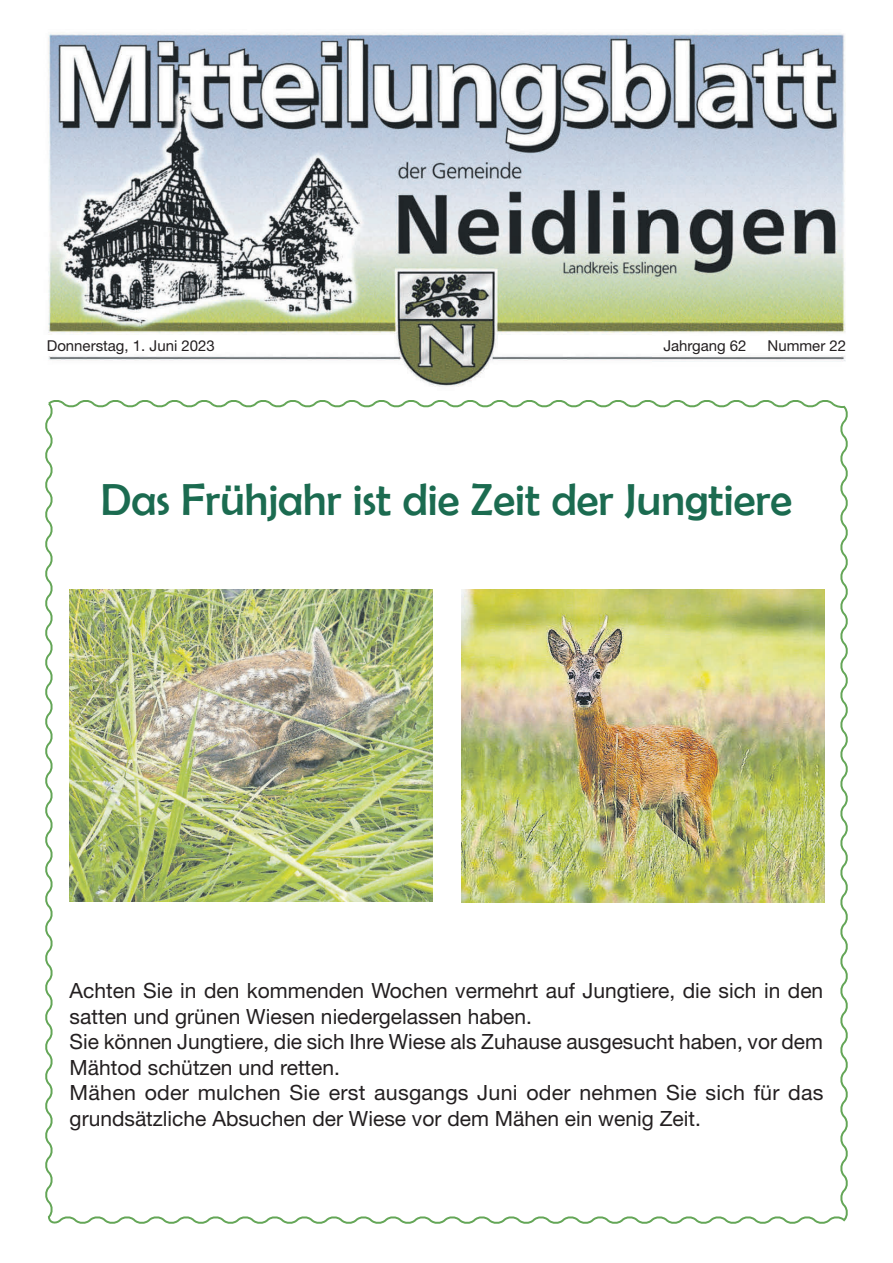
<style>
.page{position:relative;width:893px;height:1263px;background:#fff}
.page>*{position:absolute;margin:0;border:0;box-sizing:border-box;transform-origin:0 0}
.t1{font:45px "Berlin Sans FB";color:#1b6b50}
.t2{font:21px/25.5px "Helvetica Neue LT Std";color:#231f20}
.t3{font:15px "Helvetica Neue LT Std";color:#231f20}
</style>
<div class="page">
<img style="left:48px;top:33px;width:798px;height:354px">
<img style="left:45px;top:400px;width:803px;height:824px">
<p class="t3" style="left:47px;top:337px;width:170px">Donnerstag, 1. Juni 2023</p>
<p class="t3" style="left:663px;top:337px;width:85px">Jahrgang 62</p>
<p class="t3" style="left:767px;top:337px;width:80px">Nummer 22</p>
<h1 class="t1" style="left:101px;top:475px;width:693px">Das Frühjahr ist die Zeit der Jungtiere</h1>
<p class="t2" style="left:70px;top:978px;width:755px">Achten Sie in den kommenden Wochen vermehrt auf Jungtiere, die sich in den satten und grünen Wiesen niedergelassen haben.<br>Sie können Jungtiere, die sich Ihre Wiese als Zuhause ausgesucht haben, vor dem Mähtod schützen und retten.<br>Mähen oder mulchen Sie erst ausgangs Juni oder nehmen Sie sich für das grundsätzliche Absuchen der Wiese vor dem Mähen ein wenig Zeit.</p>
</div>
